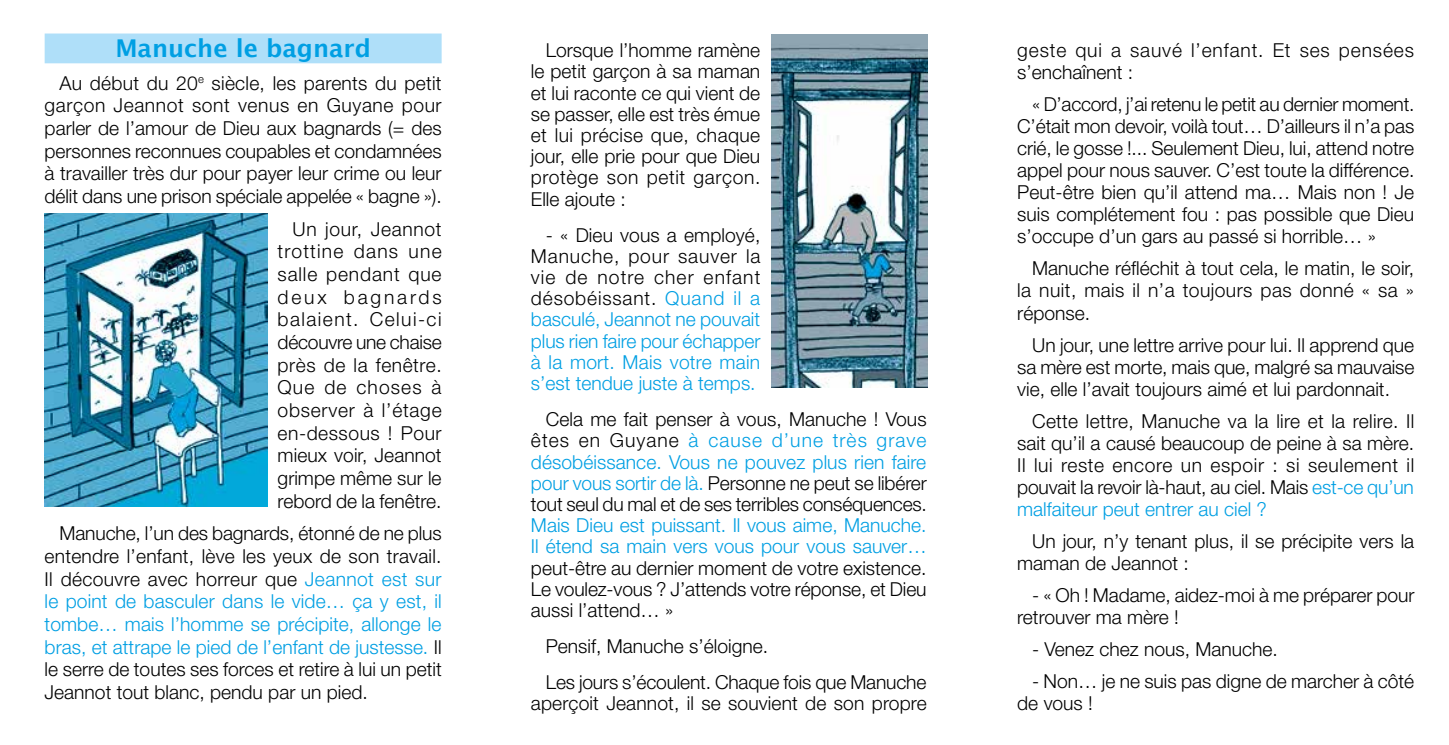
<style>
.page{position:relative;width:1449px;height:745px;background:#fff}
.page>*{position:absolute;margin:0;border:0;box-sizing:border-box;transform-origin:0 0}
.t1{font:700 24.5px "Lucida Grande";color:#009fe3}
.t2{font:300 19.25px/22.6px "Helvetica Neue";color:#000;text-align:justify}
.t3{font:300 19.25px/21.2px "Helvetica Neue";color:#009fe3;text-align:justify}
.t4{font:300 19.25px/22.1px "Helvetica Neue";letter-spacing:.045em;color:#000}
.s1{color:#009fe3}
.s2{color:#000}
</style>
<div class="page">
<div style="left:45px;top:33px;width:396px;height:30px;background:#afdff9"></div>
<img style="left:45px;top:213px;width:223px;height:293px">
<img style="left:771px;top:35px;width:157px;height:352px">
<p class="t1" style="left:115px;top:28px;width:257px">Manuche le bagnard</p>
<p class="t2" style="left:45px;top:71px;width:399px;text-indent:15px">Au début du 20<sup>e</sup> siècle, les parents du petit garçon Jeannot sont venus en Guyane pour parler de l’amour de Dieu aux bagnards (= des personnes reconnues coupables et condamnées à travailler très dur pour payer leur crime ou leur délit dans une prison spéciale appelée « bagne »).</p>
<p class="t2" style="left:278px;top:217px;width:166px;text-indent:15px">Un jour, Jeannot trottine dans une salle pendant que deux bagnards balaient. Celui-ci découvre une chaise près de la fenêtre.<br>Que de choses à observer à l’étage en-dessous ! Pour mieux voir, Jeannot grimpe même sur le rebord de la fenêtre.</p>
<p class="t2" style="left:45px;top:521px;width:398px;text-indent:15px">Manuche, l’un des bagnards, étonné de ne plus entendre l’enfant, lève les yeux de son travail.<br>Il découvre avec horreur que <span class="s1">Jeannot est sur le point de basculer dans le vide… ça y est, il tombe… mais l’homme se précipite, allonge le bras, et attrape le pied de l’enfant de justesse.</span> Il le serre de toutes ses forces et retire à lui un petit Jeannot tout blanc, pendu par un pied.</p>
<p class="t2" style="left:531px;top:39px;width:231px;line-height:21.2px;text-indent:15px">Lorsque l’homme ramène le petit garçon à sa maman et lui raconte ce qui vient de se passer, elle est très émue et lui précise que, chaque jour, elle prie pour que Dieu protège son petit garçon.<br>Elle ajoute :</p>
<p class="t3" style="left:531px;top:223px;width:231px;text-indent:15px"><span class="s2">- « Dieu vous a employé, Manuche, pour sauver la vie de notre cher enfant désobéissant.</span> Quand il a basculé, Jeannot ne pouvait plus rien faire pour échapper à la mort. Mais votre main s’est tendue juste à temps.</p>
<p class="t2" style="left:531px;top:408px;width:397px;line-height:21.2px;text-indent:15px">Cela me fait penser à vous, Manuche ! Vous êtes en Guyane <span class="s1">à cause d’une très grave désobéissance. Vous ne pouvez plus rien faire pour vous sortir de là.</span> Personne ne peut se libérer tout seul du mal et de ses terribles conséquences.</p>
<p class="t3" style="left:531px;top:514px;width:397px">Mais Dieu est puissant. Il vous aime, Manuche.<br>Il étend sa main vers vous pour vous sauver…</p>
<p class="t2" style="left:531px;top:556px;width:397px;line-height:21.2px">peut-être au dernier moment de votre existence.<br>Le voulez-vous ? J’attends votre réponse, et Dieu aussi l’attend… »</p>
<p class="t2" style="left:546px;top:627px;width:382px;line-height:36.1px">Pensif, Manuche s’éloigne.<br>Les jours s’écoulent. Chaque fois que Manuche</p>
<p class="t2" style="left:531px;top:691px;width:397px">aperçoit Jeannot, il se souvient de son propre</p>
<p class="t4" style="left:1017px;top:39px;width:398px">geste qui a sauvé l’enfant. Et ses pensées s’enchaînent :</p>
<p class="t2" style="left:1017px;top:93px;width:399px;line-height:22.1px;text-indent:15px">« D’accord, j’ai retenu le petit au dernier moment.<br>C’était mon devoir, voilà tout… D’ailleurs il n’a pas crié, le gosse !... Seulement Dieu, lui, attend notre appel pour nous sauver. C’est toute la différence.<br>Peut-être bien qu’il attend ma… Mais non ! Je suis complétement fou : pas possible que Dieu s’occupe d’un gars au passé si horrible… »</p>
<p class="t2" style="left:1017px;top:257px;width:398px;line-height:22.1px;text-indent:15px">Manuche réfléchit à tout cela, le matin, le soir, la nuit, mais il n’a toujours pas donné « sa » réponse.</p>
<p class="t2" style="left:1017px;top:333px;width:399px;line-height:22.1px;text-indent:15px">Un jour, une lettre arrive pour lui. Il apprend que sa mère est morte, mais que, malgré sa mauvaise vie, elle l’avait toujours aimé et lui pardonnait.</p>
<p class="t2" style="left:1017px;top:409px;width:399px;line-height:22.1px;text-indent:15px">Cette lettre, Manuche va la lire et la relire. Il sait qu’il a causé beaucoup de peine à sa mère.<br>Il lui reste encore un espoir : si seulement il pouvait la revoir là-haut, au ciel. Mais <span class="s1">est-ce qu’un malfaiteur peut entrer au ciel ?</span></p>
<p class="t2" style="left:1017px;top:529px;width:398px;line-height:22.1px;text-indent:15px">Un jour, n’y tenant plus, il se précipite vers la maman de Jeannot :</p>
<p class="t2" style="left:1017px;top:583px;width:399px;line-height:22.1px;text-indent:15px">- « Oh ! Madame, aidez-moi à me préparer pour retrouver ma mère !</p>
<p class="t2" style="left:1032px;top:637px;width:247px">- Venez chez nous, Manuche.</p>
<p class="t2" style="left:1017px;top:669px;width:398px;line-height:22.1px;text-indent:15px">- Non… je ne suis pas digne de marcher à côté de vous !</p>
</div>
